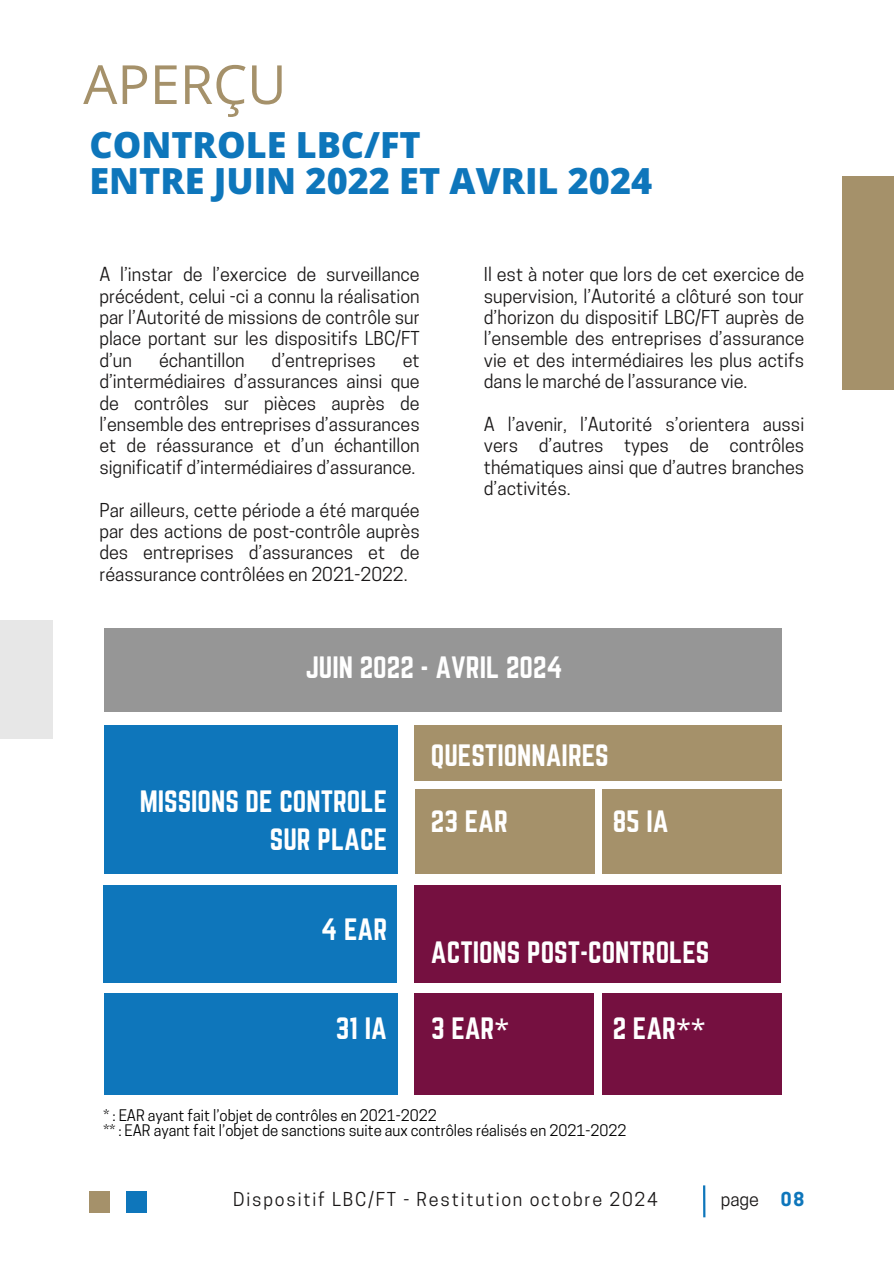
<style>
.page{position:relative;width:894px;height:1264px;background:#fff}
.page>*{position:absolute;margin:0;border:0;box-sizing:border-box;transform-origin:0 0}
.t1{font:54px "Open Sans";color:#a5916a}
.t2{font:800 36px/36px "Open Sans";color:#0e76bb}
.t3{font:27px/37.2px "Norwester";color:#fff;text-align:right}
.t4{font:18px/21.3px "Cooper Hewitt";color:#191717;text-align:justify}
.t5{font:18px "Cooper Hewitt";letter-spacing:.1em;color:#191717}
.t6{font:700 18px "Cooper Hewitt";color:#0e76bb}
.t7{font:15px "Cooper Hewitt";color:#000}
.s1{font-family:"Noto Sans"}
</style>
<div class="page">
<div style="left:841px;top:176px;width:52px;height:214px;background:#a5916a"></div>
<div style="left:0;top:620px;width:53px;height:119px;background:#e7e7e7"></div>
<div style="left:104px;top:993px;width:293px;height:101px;background:#0e76bb"></div>
<div style="left:602px;top:993px;width:179px;height:101px;background:#751040"></div>
<div style="left:602px;top:789px;width:179px;height:85px;background:#a5916a"></div>
<div style="left:414px;top:993px;width:179px;height:101px;background:#751040"></div>
<div style="left:414px;top:885px;width:367px;height:97px;background:#751040"></div>
<div style="left:104px;top:885px;width:293px;height:97px;background:#0e76bb"></div>
<div style="left:104px;top:726px;width:293px;height:148px;background:#0e76bb"></div>
<div style="left:414px;top:726px;width:367px;height:55px;background:#a5916a"></div>
<div style="left:415px;top:789px;width:179px;height:85px;background:#a5916a"></div>
<div style="left:104px;top:628px;width:677px;height:83px;background:#969696"></div>
<hr style="left:702px;top:1185px;width:3px;height:32px;background:#0e76bb">
<div style="left:127px;top:1190px;width:20px;height:22px;background:#0e76bb"></div>
<div style="left:89px;top:1190px;width:21px;height:22px;background:#a5916a"></div>
<h1 class="t1" style="left:83px;top:46px;width:205px">APERÇU</h1>
<h2 class="t2" style="left:89px;top:126px;width:564px">CONTROLE LBC/FT<br>ENTRE JUIN 2022 ET AVRIL 2024</h2>
<h3 class="t4" style="left:99px;top:266px;width:322px">A l’instar de l’exercice de surveillance précédent, celui -ci a connu la réalisation par l’Autorité de missions de contrôle sur place portant sur les dispositifs LBC/FT d’un</h3>
<h3 class="t4" style="left:159px;top:352px;width:87px">échantillon</h3>
<h3 class="t4" style="left:271px;top:352px;width:106px">d’entreprises</h3>
<h3 class="t4" style="left:99px;top:352px;width:322px;text-indent:303px">et d’intermédiaires d’assurances ainsi que de contrôles sur pièces auprès de l’ensemble des entreprises d’assurances et de réassurance et d’un échantillon significatif d’intermédiaires d’assurance.</h3>
<h3 class="t4" style="left:99px;top:501px;width:322px">Par ailleurs, cette période a été marquée par des actions de post-contrôle auprès des entreprises d’assurances et de réassurance contrôlées en 2021-2022.</h3>
<h3 class="t4" style="left:483px;top:266px;width:322px">Il est à noter que lors de cet exercice de supervision, l’Autorité a clôturé son tour d’horizon du dispositif LBC/FT auprès de l’ensemble des entreprises d’assurance vie et des intermédiaires les plus actifs dans le marché de l’assurance vie.</h3>
<p class="t4" style="left:483px;top:416px;width:322px">A l’avenir, l’Autorité s’orientera aussi vers d’autres types de contrôles thématiques ainsi que d’autres branches d’activités.</p>
<p class="t3" style="left:305px;top:648px;width:259px">JUIN 2022 - AVRIL 2024</p>
<h4 class="t3" style="left:140px;top:783px;width:249px">MISSIONS DE CONTROLE<br>SUR PLACE</h4>
<h4 class="t3" style="left:321px;top:910px;width:67px">4 EAR</h4>
<h4 class="t3" style="left:335px;top:1009px;width:53px">31 IA</h4>
<h3 class="t3" style="left:431px;top:736px;width:179px">QUESTIONNAIRES</h3>
<h4 class="t3" style="left:431px;top:802px;width:78px">23 EAR</h4>
<h3 class="t3" style="left:612px;top:802px;width:57px">85 IA</h3>
<h3 class="t3" style="left:431px;top:934px;width:280px">ACTIONS POST-CONTROLES</h3>
<h3 class="t3" style="left:431px;top:1009px;width:80px">3 EAR<span class="s1">*</span></h3>
<h3 class="t3" style="left:612px;top:1009px;width:95px">2 EAR<span class="s1">**</span></h3>
<h3 class="t7" style="left:104px;top:1109px;width:334px">* : EAR ayant fait l’objet de contrôles en 2021-2022</h3>
<h3 class="t7" style="left:104px;top:1124px;width:524px">** : EAR ayant fait l’objet de sanctions suite aux contrôles réalisés en 2021-2022</h3>
<p class="t5" style="left:233px;top:1192px;width:426px">Dispositif LBC/FT - Restitution octobre 2024</p>
<h4 class="t4" style="left:720px;top:1190px;width:40px">page</h4>
<h4 class="t6" style="left:780px;top:1192px;width:25px">08</h4>
</div>
